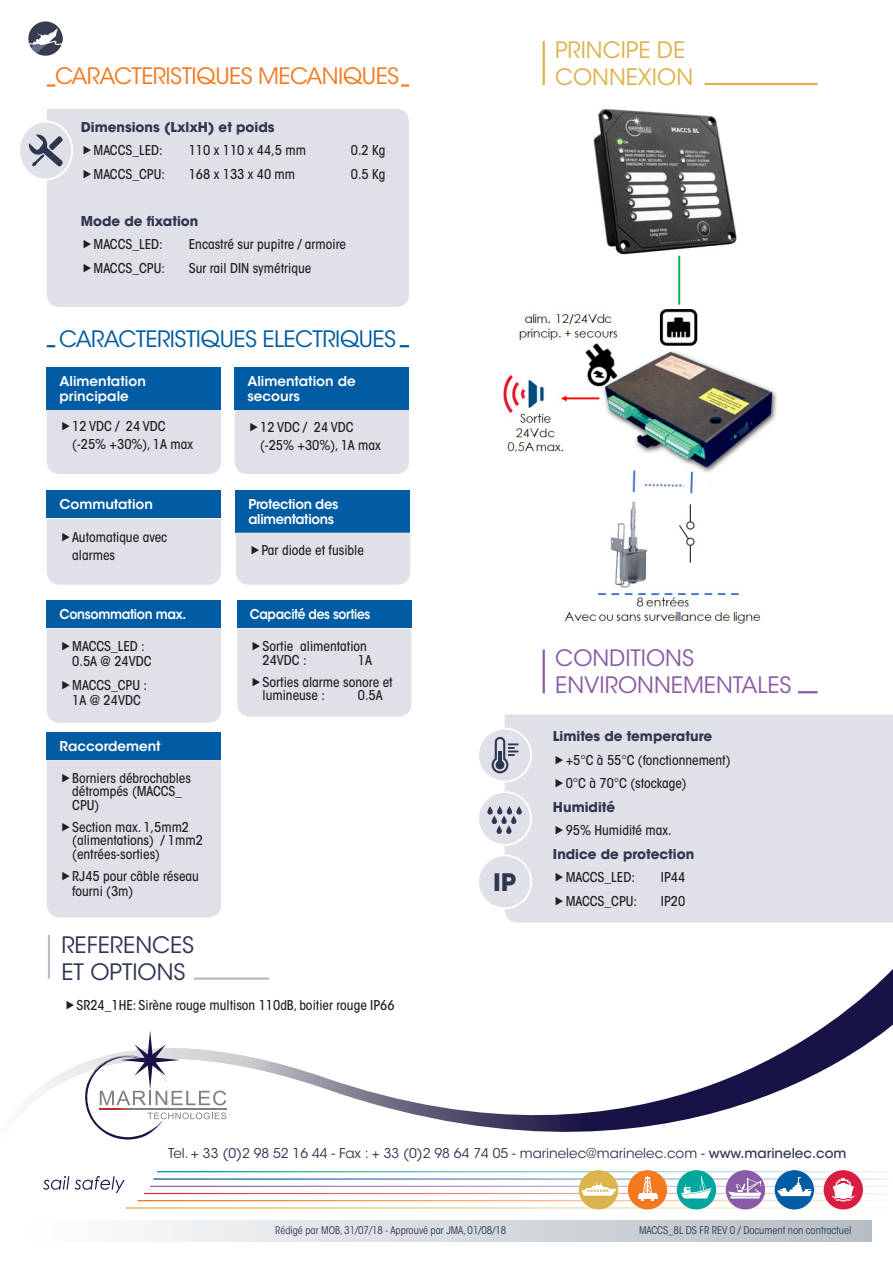
<style>
.page{position:relative;width:893px;height:1263px;background:#fff}
.page>*{position:absolute;margin:0;border:0;box-sizing:border-box;transform-origin:0 0}
.t1{font:700 24px "ITC Avant Garde Std";color:#2f3651}
.t2{font:22.5px/27px "ITC Avant Garde Std";color:#8a5ba6}
.t3{font:22.5px "ITC Avant Garde Std";letter-spacing:-.025em;color:#015ca3}
.t4{font:22.5px "ITC Avant Garde Std";letter-spacing:-.025em;color:#f47921}
.t5{font:22.5px/27px "ITC Avant Garde Std";color:#dcb34d}
.t6{font:22.5px/27px "ITC Avant Garde Std";color:#2f3651}
.t7{font:500 condensed 13.5px/13.5px "ITC Avant Garde Std";color:#231f20}
.Style_de_paragraphe{font:700 13.5px "ITC Avant Garde Std";color:#2f3651}
.t8{font:13.5px "ITC Avant Garde Std";color:#2f3651}
.t9{font:600 13.5px/15px "ITC Avant Garde Std";letter-spacing:-.005em;color:#fff}
.t10{font:600 13.5px/15px "ITC Avant Garde Std";letter-spacing:-.025em;color:#fff}
.t11{font:600 13.5px "ITC Avant Garde Std";letter-spacing:-.025em;color:#fff;scale:.9 1}
.t12{font:600 13.5px "ITC Avant Garde Std";letter-spacing:-.025em;color:#fff;scale:.92 1}
.t13{font:condensed 10.5px "ITC Avant Garde Std";color:#2f3651}
.s1{font-weight:500}
</style>
<div class="page">
<div style="left:505px;top:714px;width:388px;height:208px;background:#e0e1e8"></div>
<div style="left:478px;top:729px;width:53px;height:53px;background:#e0e1e8;border-radius:50%"></div>
<div style="left:477px;top:728px;width:55px;height:54px;border:2px solid #fff;border-radius:50%"></div>
<svg style="left:492px;top:737px;width:26px;height:36px"></svg>
<div style="left:478px;top:792px;width:53px;height:53px;background:#e0e1e8;border-radius:50%"></div>
<div style="left:477px;top:791px;width:55px;height:55px;border:2px solid #fff;border-radius:50%"></div>
<svg style="left:516px;top:806px;width:6px;height:8px"></svg>
<svg style="left:507px;top:806px;width:5px;height:8px"></svg>
<svg style="left:497px;top:806px;width:5px;height:8px"></svg>
<svg style="left:487px;top:806px;width:6px;height:8px"></svg>
<svg style="left:511px;top:815px;width:5px;height:9px"></svg>
<svg style="left:501px;top:815px;width:6px;height:9px"></svg>
<svg style="left:492px;top:815px;width:5px;height:9px"></svg>
<svg style="left:506px;top:825px;width:6px;height:9px"></svg>
<svg style="left:496px;top:825px;width:6px;height:9px"></svg>
<div style="left:478px;top:855px;width:53px;height:53px;background:#e0e1e8;border-radius:50%"></div>
<div style="left:477px;top:854px;width:55px;height:55px;border:2px solid #fff;border-radius:50%"></div>
<svg style="left:798px;top:691px;width:19px;height:2px"></svg>
<hr style="left:543px;top:649px;width:2px;height:44px;background:#8a5ba6">
<svg style="left:35px;top:990px;width:858px;height:220px"></svg>
<svg style="left:43px;top:1176px;width:26px;height:14px"></svg>
<svg style="left:75px;top:1176px;width:50px;height:17px"></svg>
<img style="left:126px;top:1171px;width:763px;height:37px">
<div style="left:579px;top:1170px;width:39px;height:39px;background:#dcb34d;border-radius:50%"></div>
<svg style="left:581px;top:1183px;width:36px;height:13px"></svg>
<div style="left:824px;top:1170px;width:39px;height:39px;background:#da1e42;border-radius:50%"></div>
<svg style="left:832px;top:1178px;width:23px;height:23px"></svg>
<div style="left:775px;top:1170px;width:39px;height:39px;background:#015ca3;border-radius:50%"></div>
<svg style="left:777px;top:1177px;width:35px;height:19px"></svg>
<div style="left:677px;top:1170px;width:39px;height:39px;background:#00a59e;border-radius:50%"></div>
<svg style="left:681px;top:1176px;width:31px;height:22px"></svg>
<div style="left:628px;top:1170px;width:39px;height:39px;background:#f47921;border-radius:50%"></div>
<div style="left:639px;top:1193px;width:17px;height:5px;background:#fff"></div>
<hr style="left:638px;top:1195px;width:19px;height:3px;background:#fff">
<svg style="left:641px;top:1176px;width:13px;height:25px"></svg>
<div style="left:726px;top:1170px;width:39px;height:39px;background:#8a5ba6;border-radius:50%"></div>
<svg style="left:728px;top:1178px;width:34px;height:20px"></svg>
<div style="left:22px;top:1220px;width:850px;height:22px;background:linear-gradient(to right,#fdfdfe,#b5bdc3)"></div>
<img style="left:29px;top:21px;width:34px;height:34px">
<svg style="left:83px;top:1030px;width:143px;height:109px"></svg>
<svg style="left:100px;top:1108px;width:126px;height:1px"></svg>
<hr style="left:704px;top:83px;width:113px;height:2px;background:#dcb34d">
<hr style="left:543px;top:41px;width:2px;height:44px;background:#dcb34d">
<hr style="left:194px;top:977px;width:75px;height:3px;background:#b6bec4">
<hr style="left:48px;top:935px;width:2px;height:44px;background:#b6bec4">
<div style="left:47px;top:109px;width:362px;height:198px;background:#e0e1e8"></div>
<div style="left:19px;top:121px;width:53px;height:58px;background:#e0e1e8;border-radius:50%"></div>
<div style="left:18px;top:121px;width:55px;height:59px;border:2px solid #fff;border-radius:50%"></div>
<svg style="left:29px;top:134px;width:34px;height:33px"></svg>
<svg style="left:47px;top:84px;width:8px;height:3px"></svg>
<svg style="left:401px;top:84px;width:8px;height:3px"></svg>
<div style="left:237px;top:600px;width:174px;height:28px;background:#015ca3"></div>
<div style="left:235px;top:367px;width:174px;height:42px;background:#015ca3"></div>
<div style="left:47px;top:601px;width:174px;height:27px;background:#015ca3"></div>
<div style="left:47px;top:367px;width:174px;height:42px;background:#015ca3"></div>
<div style="left:47px;top:732px;width:174px;height:28px;background:#015ca3"></div>
<svg style="left:47px;top:345px;width:8px;height:2px"></svg>
<svg style="left:400px;top:345px;width:9px;height:2px"></svg>
<div style="left:236px;top:490px;width:174px;height:42px;background:#015ca3"></div>
<div style="left:47px;top:491px;width:174px;height:27px;background:#015ca3"></div>
<img style="left:503px;top:109px;width:273px;height:515px">
<svg style="left:84px;top:146px;width:7px;height:8px"></svg>
<svg style="left:84px;top:169px;width:7px;height:9px"></svg>
<svg style="left:84px;top:240px;width:7px;height:8px"></svg>
<svg style="left:84px;top:263px;width:7px;height:9px"></svg>
<svg style="left:556px;top:756px;width:7px;height:8px"></svg>
<svg style="left:556px;top:779px;width:7px;height:9px"></svg>
<svg style="left:556px;top:826px;width:7px;height:9px"></svg>
<svg style="left:556px;top:873px;width:7px;height:9px"></svg>
<svg style="left:556px;top:897px;width:7px;height:8px"></svg>
<div style="left:235px;top:409px;width:174px;height:65px;background:#e0e1e8"></div>
<div style="left:237px;top:629px;width:174px;height:87px;background:#e0e1e8"></div>
<div style="left:47px;top:628px;width:174px;height:95px;background:#e0e1e8"></div>
<div style="left:47px;top:409px;width:174px;height:65px;background:#e0e1e8"></div>
<div style="left:47px;top:760px;width:174px;height:157px;background:#e0e1e8"></div>
<div style="left:47px;top:519px;width:174px;height:66px;background:#e0e1e8"></div>
<div style="left:236px;top:533px;width:174px;height:52px;background:#e0e1e8"></div>
<svg style="left:67px;top:1001px;width:7px;height:9px"></svg>
<p class="t4" style="left:55px;top:62px;width:346px">CARACTERISTIQUES MECANIQUES</p>
<p class="Style_de_paragraphe" style="left:81px;top:118px;width:195px">Dimensions (LxlxH) et poids</p>
<p class="t7" style="left:94px;top:143px;width:71px">MACCS_LED:</p>
<p class="t7" style="left:189px;top:143px;width:119px">110 x 110 x 44,5 mm</p>
<p class="t7" style="left:351px;top:143px;width:36px">0.2 Kg</p>
<p class="t7" style="left:94px;top:167px;width:73px">MACCS_CPU:</p>
<p class="t7" style="left:189px;top:167px;width:108px">168 x 133 x 40 mm</p>
<p class="t7" style="left:351px;top:167px;width:36px">0.5 Kg</p>
<p class="Style_de_paragraphe" style="left:81px;top:212px;width:119px">Mode de fixation</p>
<p class="t7" style="left:94px;top:237px;width:71px">MACCS_LED:</p>
<p class="t7" style="left:189px;top:237px;width:159px">Encastré sur pupitre / armoire</p>
<p class="t7" style="left:94px;top:261px;width:73px">MACCS_CPU:</p>
<p class="t7" style="left:189px;top:261px;width:124px">Sur rail DIN symétrique</p>
<p class="t3" style="left:59px;top:325px;width:338px">CARACTERISTIQUES ELECTRIQUES</p>
<p class="t9" style="left:60px;top:373px;width:88px">Alimentation principale</p>
<p class="t7" style="left:72px;top:417px;width:122px;line-height:18px">12 VDC / 24 VDC (-25% +30%), 1A max</p>
<p class="t9" style="left:60px;top:497px;width:95px">Commutation</p>
<p class="t7" style="left:72px;top:528px;width:96px;line-height:18px">Automatique avec alarmes</p>
<p class="t12" style="left:60px;top:606px;width:139px">Consommation max.</p>
<p class="t7" style="left:72px;top:639px;width:81px;line-height:15px">MACCS_LED :<br>0.5A @ 24VDC</p>
<p class="t7" style="left:72px;top:677px;width:76px;line-height:15px">MACCS_CPU :<br>1A @ 24VDC</p>
<p class="t9" style="left:60px;top:739px;width:103px">Raccordement</p>
<p class="t7" style="left:72px;top:771px;width:120px">Borniers débrochables détrompés (MACCS_<br>CPU)</p>
<p class="t7" style="left:72px;top:820px;width:132px">Section max. 1,5mm2 (alimentations) / 1mm2 (entrées-sorties)</p>
<p class="t7" style="left:72px;top:868px;width:128px;line-height:15px">RJ45 pour câble réseau fourni (3m)</p>
<p class="t6" style="left:61px;top:931px;width:134px">REFERENCES<br>ET OPTIONS</p>
<p class="t9" style="left:247px;top:373px;width:110px">Alimentation de secours</p>
<p class="t7" style="left:260px;top:418px;width:122px;line-height:18px">12 VDC / 24 VDC (-25% +30%), 1A max</p>
<p class="t10" style="left:248px;top:496px;width:91px">Protection des alimentations</p>
<p class="t7" style="left:261px;top:544px;width:104px">Par diode et fusible</p>
<p class="t11" style="left:250px;top:606px;width:136px">Capacité des sorties</p>
<p class="t7" style="left:263px;top:640px;width:106px">Sortie alimentation<br>24VDC :</p>
<p class="t7" style="left:358px;top:653px;width:16px">1A</p>
<p class="t7" style="left:263px;top:675px;width:132px">Sorties alarme sonore et lumineuse :</p>
<p class="t7" style="left:358px;top:689px;width:26px">0.5A</p>
<p class="t7" style="left:77px;top:999px;width:320px">SR24_1HE: Sirène rouge multison 110dB, boitier rouge IP66</p>
<p class="t5" style="left:555px;top:37px;width:139px">PRINCIPE DE<br>CONNEXION</p>
<p class="t1" style="left:493px;top:866px;width:25px">IP</p>
<p class="t2" style="left:555px;top:645px;width:238px">CONDITIONS<br>ENVIRONNEMENTALES</p>
<p class="Style_de_paragraphe" style="left:553px;top:728px;width:161px">Limites de temperature</p>
<p class="t7" style="left:566px;top:753px;width:166px">+5°C à 55°C (fonctionnement)</p>
<p class="t7" style="left:566px;top:777px;width:122px">0°C à 70°C (stockage)</p>
<p class="Style_de_paragraphe" style="left:553px;top:798px;width:64px">Humidité</p>
<p class="t7" style="left:566px;top:824px;width:107px">95% Humidité max.</p>
<p class="Style_de_paragraphe" style="left:553px;top:845px;width:143px">Indice de protection</p>
<p class="t7" style="left:566px;top:871px;width:71px">MACCS_LED:</p>
<p class="t7" style="left:661px;top:871px;width:26px">IP44</p>
<p class="t7" style="left:566px;top:894px;width:73px">MACCS_CPU:</p>
<p class="t7" style="left:661px;top:894px;width:26px">IP20</p>
<p class="t8" style="left:168px;top:1145px;width:680px">Tel. + 33 (0)2 98 52 16 44 - Fax : + 33 (0)2 98 64 74 05 - marinelec@marinelec.com - <span class="s1">www.marinelec.com</span></p>
<p class="t13" style="left:275px;top:1223px;width:233px">Rédigé par MOB, 31/07/18 - Approuvé par JMA, 01/08/18</p>
<p class="t13" style="left:639px;top:1223px;width:214px">MACCS_8L DS FR REV 0 / Document non contractuel</p>
</div>
